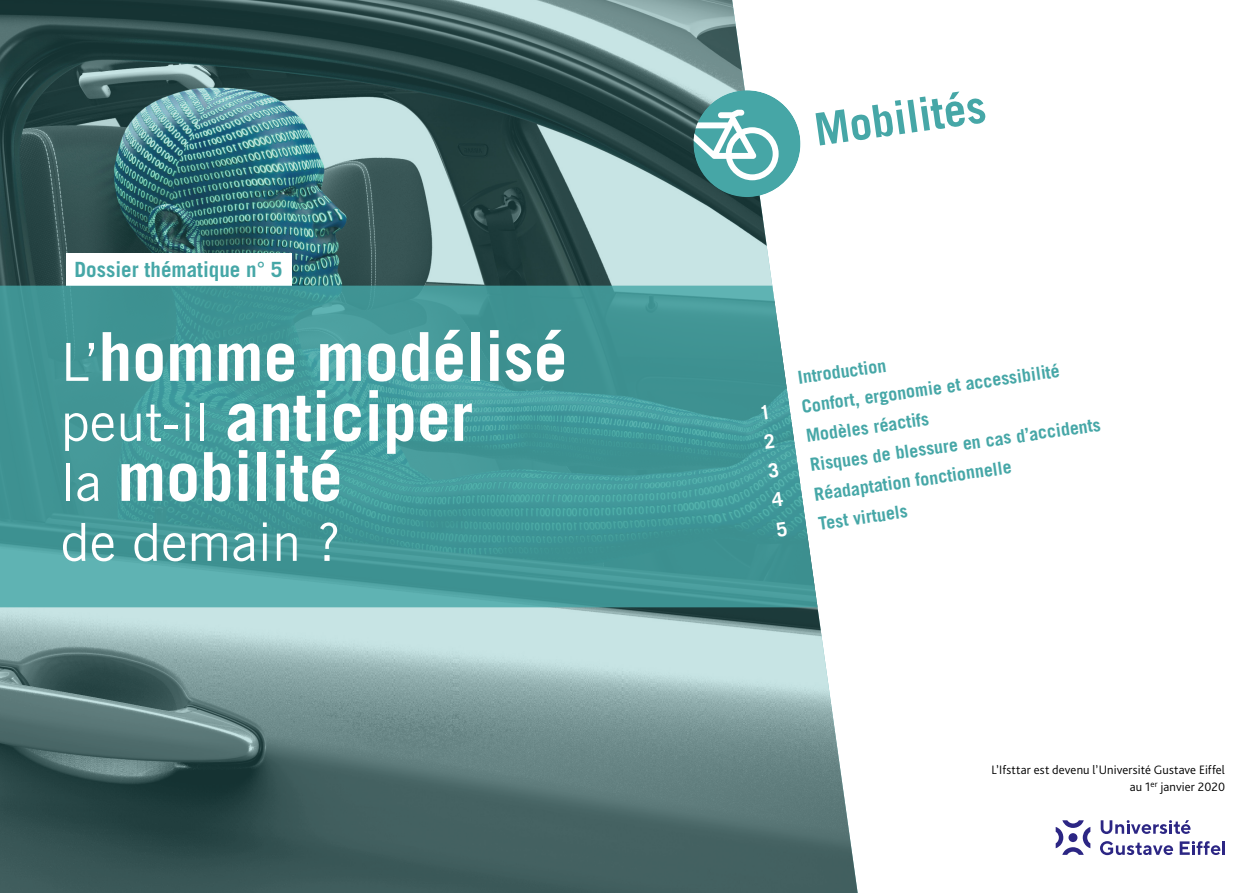
<style>
.page{position:relative;width:1259px;height:893px;background:#fff}
.page>*{position:absolute;margin:0;border:0;box-sizing:border-box;transform-origin:0 0}
.t1{font:700 67.5px/60px "Trade Gothic LT Std";color:#fff}
.t2{font:52.5px "Trade Gothic LT Std";color:#fff}
.t3{font:700 45px "Trade Gothic LT Std";color:#46a7a7}
.t4{font:700 21px "Trade Gothic LT Std";color:#46a7a7}
.t5{font:700 18px "Trade Gothic LT Std";color:#46a7a7}
.t6{font:300 12.75px/17.2px "Bliss Pro";letter-spacing:.01em;color:#000;text-align:right}
.s1{font-weight:400;font-size:52.5px}
</style>
<div class="page">
<img style="left:0;top:0;width:858px;height:893px">
<div style="left:66px;top:253px;width:225px;height:33px;background:#fff"></div>
<svg style="left:0;top:286px;width:817px;height:321px;background:#489c9c"></svg>
<svg style="left:693px;top:90px;width:107px;height:107px"></svg>
<svg style="left:1055px;top:820px;width:35px;height:35px"></svg>
<div style="left:1068px;top:833px;width:9px;height:9px;background:#2c2684;border-radius:50%"></div>
<svg style="left:1100px;top:820px;width:90px;height:14px"></svg>
<svg style="left:1100px;top:841px;width:73px;height:14px"></svg>
<svg style="left:1179px;top:841px;width:41px;height:14px"></svg>
<hr style="left:1222px;top:841px;width:3px;height:14px;background:#2c2684">
<svg style="left:761px;top:405px;width:7px;height:14px"></svg>
<svg style="left:764px;top:433px;width:11px;height:16px"></svg>
<svg style="left:768px;top:463px;width:11px;height:15px"></svg>
<svg style="left:771px;top:492px;width:12px;height:15px"></svg>
<svg style="left:776px;top:521px;width:11px;height:16px"></svg>
<p class="t4" style="left:75px;top:257px;width:209px">Dossier thématique n° 5</p>
<h1 class="t1" style="left:61px;top:326px;width:508px"><span class="s1">L’</span>homme modélisé <span class="s1">peut-il</span> anticiper<br><span class="s1">la</span> mobilité</h1>
<h2 class="t2" style="left:61px;top:510px;width:281px">de demain ?</h2>
<h3 class="t3" style="left:811px;top:103px;width:174px;rotate:-8deg">Mobilités</h3>
<p class="t5" style="left:796px;top:366px;width:91px;rotate:-8deg">Introduction</p>
<p class="t5" style="left:800px;top:396px;width:262px;rotate:-8deg">Confort, ergonomie et accessibilité</p>
<p class="t5" style="left:804px;top:425px;width:126px;rotate:-8deg">Modèles réactifs</p>
<p class="t5" style="left:808px;top:454px;width:294px;rotate:-8deg">Risques de blessure en cas d’accidents</p>
<p class="t5" style="left:813px;top:483px;width:201px;rotate:-8deg">Réadaptation fonctionnelle</p>
<p class="t5" style="left:817px;top:513px;width:91px;rotate:-8deg">Test virtuels</p>
<p class="t6" style="left:991px;top:760px;width:235px">L’Ifsttar est devenu l’Université Gustave Eiffel au 1<sup>er</sup> janvier 2020</p>
</div>
